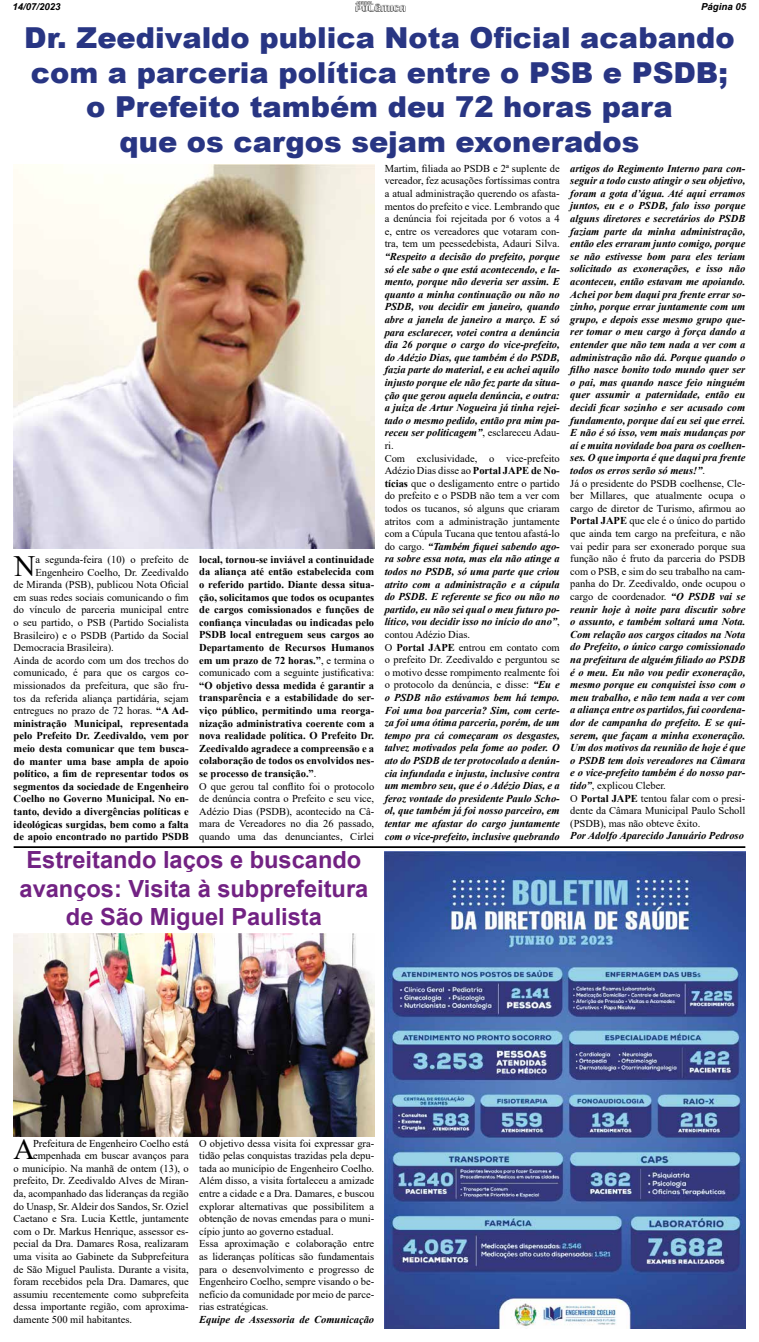
<style>
.page{position:relative;width:759px;height:1342px;background:#fff}
.page>*{position:absolute;margin:0;border:0;box-sizing:border-box;transform-origin:0 0}
.t1{font:29.49px "Times New Roman";color:#000}
.t2{font:900 28.88px/34.6px "Arial";color:#283583;text-align:center}
.t3{font:700 23.62px/28.3px "Arial";color:#722283;text-align:center}
.t4{font:italic 700 10.5px/12.6px "Times New Roman";color:#000}
.t5{font:10.5px/12.6px "Times New Roman";color:#000;text-align:justify}
.t6{font:700 10.5px/12.6px "Times New Roman";color:#000;text-align:justify}
.t7{font:italic 700 9.62px "Arial";color:#000}
.s1{font-weight:700}
.s2{font-weight:400}
.s3{font-weight:400;font-style:normal}
.s4{font-style:normal}
</style>
<div class="page">
<img style="left:356px;top:2px;width:50px;height:10px">
<img style="left:14px;top:164px;width:360px;height:385px">
<hr style="left:14px;top:846px;width:731px;height:2px;background:#000">
<img style="left:14px;top:934px;width:360px;height:203px">
<img style="left:385px;top:851px;width:360px;height:477px">
<p class="t7" style="left:12px;top:1px;width:50px">14/07/2023</p>
<p class="t7" style="left:701px;top:1px;width:46px">Página 05</p>
<h2 class="t2" style="left:24px;top:19px;width:712px">Dr. Zeedivaldo publica Nota Oficial acabando com a parceria política entre o PSB e PSDB; o Prefeito também deu 72 horas para<br>que os cargos sejam exonerados</h2>
<h1 class="t1" style="left:14px;top:545px;width:23px">N</h1>
<p class="t5" style="left:35px;top:553px;width:155px">a segunda-feira (10) o prefeito de</p>
<p class="t5" style="left:35px;top:565px;width:155px">Engenheiro Coelho, Dr. Zeedivaldo</p>
<p class="t5" style="left:14px;top:578px;width:177px">de Miranda (PSB), publicou Nota Oficial</p>
<p class="t5" style="left:14px;top:591px;width:177px">em suas redes sociais comunicando o fim</p>
<p class="t5" style="left:14px;top:603px;width:177px">do vínculo de parceria municipal entre</p>
<p class="t5" style="left:14px;top:616px;width:177px">o seu partido, o PSB (Partido Socialista</p>
<p class="t5" style="left:14px;top:628px;width:177px">Brasileiro) e o PSDB (Partido da Social</p>
<p class="t5" style="left:14px;top:641px;width:102px">Democracia Brasileira).</p>
<p class="t5" style="left:14px;top:654px;width:177px">Ainda de acordo com um dos trechos do</p>
<p class="t5" style="left:14px;top:666px;width:177px">comunicado, é para que os cargos co-</p>
<p class="t5" style="left:14px;top:679px;width:177px">missionados da prefeitura, que são fru-</p>
<p class="t5" style="left:14px;top:691px;width:177px">tos da referida aliança partidária, sejam</p>
<p class="t5" style="left:14px;top:704px;width:177px">entregues no prazo de 72 horas. <span class="s1">“A Ad-</span></p>
<p class="t6" style="left:14px;top:717px;width:177px">ministração Municipal, representada</p>
<p class="t6" style="left:14px;top:729px;width:177px">pelo Prefeito Dr. Zeedivaldo, vem por</p>
<p class="t6" style="left:14px;top:742px;width:177px">meio desta comunicar que tem busca-</p>
<p class="t6" style="left:14px;top:754px;width:177px">do manter uma base ampla de apoio</p>
<p class="t6" style="left:14px;top:767px;width:177px">político, a fim de representar todos os</p>
<p class="t6" style="left:14px;top:780px;width:177px">segmentos da sociedade de Engenheiro</p>
<p class="t6" style="left:14px;top:792px;width:177px">Coelho no Governo Municipal. No en-</p>
<p class="t6" style="left:14px;top:805px;width:177px">tanto, devido a divergências políticas e</p>
<p class="t6" style="left:14px;top:817px;width:177px">ideológicas surgidas, bem como a falta</p>
<p class="t6" style="left:14px;top:830px;width:177px">de apoio encontrado no partido PSDB</p>
<p class="t6" style="left:199px;top:553px;width:177px">local, tornou-se inviável a continuidade da aliança até então estabelecida com o referido partido. Diante dessa situa&shy;ção, solicitamos que todos os ocupantes de cargos comissionados e funções de confiança vinculadas ou indicadas pelo PSDB local entreguem seus cargos ao Departamento de Recursos Humanos em um prazo de 72 horas.”<span class="s2">, e termina o comunicado com a seguinte justificativa:</span></p>
<p class="t6" style="left:199px;top:679px;width:177px;text-align:left">“O objetivo dessa medida é garantir a transparência e a estabilidade do ser&shy;viço público, permitindo uma reorga&shy;nização administrativa coerente com a nova realidade política. O Prefeito Dr.<br>Zeedivaldo agradece a compreensão e a colaboração de todos os envolvidos nes&shy;se processo de transição.”<span class="s2">.<br>O que gerou tal conflito foi o protocolo de denúncia contra o Prefeito e seu vice, Adézio Dias (PSDB), acontecido na Câ&shy;mara de Vereadores no dia 26 passado, quando uma das denunciantes, Cirlei</span></p>
<h3 class="t3" style="left:20px;top:846px;width:350px">Estreitando laços e buscando avanços: Visita à subprefeitura de São Miguel Paulista</h3>
<p class="t5" style="left:385px;top:162px;width:177px">Martim, filiada ao PSDB e 2ª suplente de vereador, fez acusações fortíssimas contra a atual administração querendo os afasta&shy;mentos do prefeito e vice. Lembrando que a denúncia foi rejeitada por 6 votos a 4 e, entre os vereadores que votaram con&shy;tra, tem um peessedebista, Adauri Silva.</p>
<p class="t4" style="left:385px;top:250px;width:177px">“Respeito a decisão do prefeito, porque só ele sabe o que está acontecendo, e la&shy;mento, porque não deveria ser assim. E quanto a minha continuação ou não no PSDB, vou decidir em janeiro, quando abre a janela de janeiro a março. E só para esclarecer, votei contra a denúncia dia 26 porque o cargo do vice-prefeito, do Adézio Dias, que também é do PSDB, fazia parte do material, e eu achei aquilo injusto porque ele não fez parte da situa&shy;ção que gerou aquela denúncia, e outra: a juíza de Artur Nogueira já tinha rejei&shy;tado o mesmo pedido, então pra mim pa&shy;receu ser politicagem”<span class="s3">, esclareceu Adau&shy;ri.<br>Com exclusividade, o vice-prefeito Adézio Dias disse ao</span> <span class="s4">Portal JAPE de No&shy;tícias</span> <span class="s3">que o desligamento entre o partido do prefeito e o PSDB não tem a ver com todos os tucanos, só alguns que criaram atritos com a administração juntamente com a Cúpula Tucana que tentou afastá-lo do cargo.</span> “Também fiquei sabendo ago&shy;ra sobre essa nota, mas ela não atinge a todos no PSDB, só uma parte que criou atrito com a administração e a cúpula do PSDB. E referente se fico ou não no partido, eu não sei qual o meu futuro po&shy;lítico, vou decidir isso no início do ano”<span class="s3">, contou Adézio Dias.<br>O</span> <span class="s4">Portal JAPE</span> <span class="s3">entrou em contato com o prefeito Dr. Zeedivaldo e perguntou se o motivo desse rompimento realmente foi o protocolo da denúncia, e disse:</span> “Eu e o PSDB não estávamos bem há tempo.<br>Foi uma boa parceria? Sim, com certe&shy;za foi uma ótima parceria, porém, de um tempo pra cá começaram os desgastes, talvez motivados pela fome ao poder. O ato do PSDB de ter protocolado a denún&shy;cia infundada e injusta, inclusive contra um membro seu, que é o Adézio Dias, e a feroz vontade do presidente Paulo Scho&shy;ol, que também já foi nosso parceiro, em tentar me afastar do cargo juntamente com o vice-prefeito, inclusive quebrando</p>
<p class="t4" style="left:570px;top:161px;width:177px">artigos do Regimento Interno para con&shy;seguir a todo custo atingir o seu objetivo, foram a gota d’água. Até aqui erramos juntos, eu e o PSDB, falo isso porque alguns diretores e secretários do PSDB faziam parte da minha administração, então eles erraram junto comigo, porque se não estivesse bom para eles teriam solicitado as exonerações, e isso não aconteceu, então estavam me apoiando.<br>Achei por bem daqui pra frente errar so&shy;zinho, porque errar juntamente com um grupo, e depois esse mesmo grupo que&shy;rer tomar o meu cargo à força dando a entender que não tem nada a ver com a administração não dá. Porque quando o filho nasce bonito todo mundo quer ser o pai, mas quando nasce feio ninguém quer assumir a paternidade, então eu decidi ficar sozinho e ser acusado com fundamento, porque daí eu sei que errei.<br>E não é só isso, vem mais mudanças por aí e muita novidade boa para os coelhen&shy;ses. O que importa é que daqui pra frente todos os erros serão só meus!”<span class="s3">.<br>Já o presidente do PSDB coelhense, Cle&shy;ber Millares, que atualmente ocupa o cargo de diretor de Turismo, afirmou ao </span><span class="s4">Portal JAPE</span> <span class="s3">que ele é o único do partido que ainda tem cargo na prefeitura, e não vai pedir para ser exonerado porque sua função não é fruto da parceria do PSDB com o PSB, e sim do seu trabalho na cam&shy;panha do Dr. Zeedivaldo, onde ocupou o cargo de coordenador.</span> “O PSDB vai se reunir hoje à noite para discutir sobre o assunto, e também soltará uma Nota.<br>Com relação aos cargos citados na Nota do Prefeito, o único cargo comissionado na prefeitura de alguém filiado ao PSDB é o meu. Eu não vou pedir exoneração, mesmo porque eu conquistei isso com o meu trabalho, e não tem nada a ver com a aliança entre os partidos, fui coordena&shy;dor de campanha do prefeito. E se qui&shy;serem, que façam a minha exoneração.<br>Um dos motivos da reunião de hoje é que o PSDB tem dois vereadores na Câmara e o vice-prefeito também é do nosso par&shy;tido”<span class="s3">, explicou Cleber.<br>O</span> <span class="s4">Portal JAPE</span> <span class="s3">tentou falar com o presi&shy;dente da Câmara Municipal Paulo Scholl (PSDB), mas não obteve êxito.</span></p>
<p class="t4" style="left:570px;top:829px;width:175px">Por Adolfo Aparecido Januário Pedroso</p>
<h1 class="t1" style="left:13px;top:1128px;width:23px">A</h1>
<p class="t5" style="left:33px;top:1136px;width:157px">Prefeitura de Engenheiro Coelho está</p>
<p class="t5" style="left:33px;top:1149px;width:157px">empenhada em buscar avanços para</p>
<p class="t5" style="left:14px;top:1162px;width:177px">o município. Na manhã de ontem (13), o</p>
<p class="t5" style="left:14px;top:1174px;width:177px">prefeito, Dr. Zeedivaldo Alves de Miran-</p>
<p class="t5" style="left:14px;top:1187px;width:177px">da, acompanhado das lideranças da região</p>
<p class="t5" style="left:14px;top:1199px;width:177px">do Unasp, Sr. Aldeir dos Sandos, Sr. Oziel</p>
<p class="t5" style="left:14px;top:1212px;width:177px">Caetano e Sra. Lucia Kettle, juntamente</p>
<p class="t5" style="left:14px;top:1225px;width:177px">com o Dr. Markus Henrique, assessor es-</p>
<p class="t5" style="left:14px;top:1237px;width:177px">pecial da Dra. Damares Rosa, realizaram</p>
<p class="t5" style="left:14px;top:1250px;width:177px">uma visita ao Gabinete da Subprefeitura</p>
<p class="t5" style="left:14px;top:1262px;width:177px">de São Miguel Paulista. Durante a visita,</p>
<p class="t5" style="left:14px;top:1275px;width:177px">foram recebidos pela Dra. Damares, que</p>
<p class="t5" style="left:14px;top:1288px;width:177px">assumiu recentemente como subprefeita</p>
<p class="t5" style="left:14px;top:1300px;width:177px">dessa importante região, com aproxima-</p>
<p class="t5" style="left:14px;top:1313px;width:120px">damente 500 mil habitantes.</p>
<p class="t5" style="left:199px;top:1136px;width:177px;text-align:left">O objetivo dessa visita foi expressar gra&shy;tidão pelas conquistas trazidas pela depu&shy;tada ao município de Engenheiro Coelho.<br>Além disso, a visita fortaleceu a amizade entre a cidade e a Dra. Damares, e buscou explorar alternativas que possibilitem a obtenção de novas emendas para o muni&shy;cípio junto ao governo estadual.<br>Essa aproximação e colaboração entre as lideranças políticas são fundamentais para o desenvolvimento e progresso de Engenheiro Coelho, sempre visando o be&shy;nefício da comunidade por meio de parce&shy;rias estratégicas.</p>
<p class="t4" style="left:199px;top:1313px;width:177px">Equipe de Assessoria de Comunicação</p>
</div>
